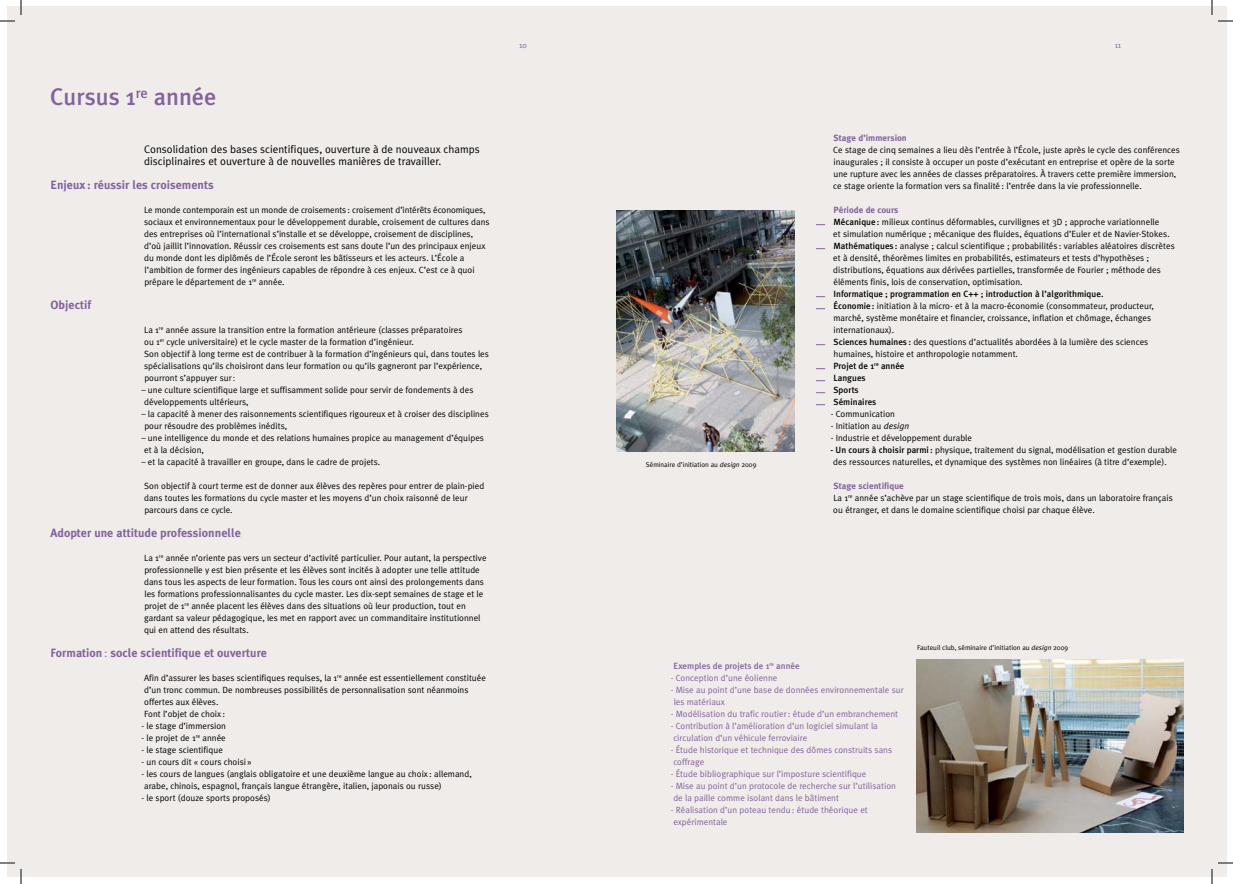
<style>
.page{position:relative;width:1233px;height:884px;background:#fff}
.page>*{position:absolute;margin:0;border:0;box-sizing:border-box;transform-origin:0 0}
.t1{font:500 24px "Meta Plus";color:#83629d}
.t2{font:700 12px "Meta Plus";color:#83629d}
.t3{font:11px/12px "Meta Plus Normal";color:#000}
.t4{font:9px/12px "Meta Plus Normal";color:#000}
.t5{font:9px/12px "Meta Plus Normal";color:#83629d}
.t6{font:500 9px/12px "Meta Plus";color:#000}
.t7{font:700 9px "Meta Plus";color:#83629d}
.t8{font:500 9px "Meta Plus";color:#83629d}
.t9{font:8px "Meta Plus Normal";color:#83629d}
.t10{font:7px "Meta Plus Normal";color:#000}
.s1{font-style:italic}
.s2{font-family:"Meta Plus";font-weight:500}
</style>
<div class="page">
<div style="left:7px;top:7px;width:1219px;height:870px;background:#efecea"></div>
<img style="left:916px;top:659px;width:267px;height:174px">
<img style="left:616px;top:210px;width:178px;height:242px">
<svg style="left:1218px;top:20px;width:15px;height:2px"></svg>
<svg style="left:1218px;top:862px;width:15px;height:2px"></svg>
<svg style="left:0;top:0;width:22px;height:22px"></svg>
<svg style="left:0;top:862px;width:22px;height:22px"></svg>
<svg style="left:1211px;top:0;width:1px;height:15px"></svg>
<svg style="left:1211px;top:869px;width:1px;height:15px"></svg>
<h1 class="t1" style="left:50px;top:83px;width:167px">Cursus 1<sup>re</sup> année</h1>
<p class="t3" style="left:144px;top:143px;width:337px">Consolidation des bases scientifiques, ouverture à de nouveaux champs disciplinaires et ouverture à de nouvelles manières de travailler.</p>
<h2 class="t2" style="left:51px;top:178px;width:165px">Enjeux : réussir les croisements</h2>
<p class="t4" style="left:144px;top:204px;width:347px">Le monde contemporain est un monde de croisements : croisement d’intérêts économiques, sociaux et environnementaux pour le développement durable, croisement de cultures dans des entreprises où l’international s’installe et se développe, croisement de disciplines, d’où jaillit l’innovation. Réussir ces croisements est sans doute l’un des principaux enjeux du monde dont les diplômés de l’École seront les bâtisseurs et les acteurs. L’École a l’ambition de former des ingénieurs capables de répondre à ces enjeux. C’est ce à quoi prépare le département de 1<sup>re</sup> année.</p>
<h2 class="t2" style="left:51px;top:298px;width:42px">Objectif</h2>
<p class="t4" style="left:144px;top:324px;width:346px">La 1<sup>re</sup> année assure la transition entre la formation antérieure (classes préparatoires<br>ou 1<sup>er</sup> cycle universitaire) et le cycle master de la formation d’ingénieur.<br>Son objectif à long terme est de contribuer à la formation d’ingénieurs qui, dans toutes les spécialisations qu’ils choisiront dans leur formation ou qu’ils gagneront par l’expérience, pourront s’appuyer sur</p>
<p class="t4" style="left:144px;top:384px;width:331px;text-indent:-3px">– une culture scientifique large et suffisamment solide pour servir de fondements à des développements ultérieurs,</p>
<p class="t4" style="left:144px;top:408px;width:346px;text-indent:-3px">– la capacité à mener des raisonnements scientifiques rigoureux et à croiser des disciplines pour résoudre des problèmes inédits,</p>
<p class="t4" style="left:144px;top:432px;width:341px;text-indent:-3px">– une intelligence du monde et des relations humaines propice au management d’équipes et à la décision,</p>
<p class="t4" style="left:141px;top:456px;width:240px">– et la capacité à travailler en groupe, dans le cadre de projets.</p>
<p class="t4" style="left:144px;top:480px;width:342px">Son objectif à court terme est de donner aux élèves des repères pour entrer de plain-pied dans toutes les formations du cycle master et les moyens d’un choix raisonné de leur parcours dans ce cycle.</p>
<h2 class="t2" style="left:50px;top:526px;width:192px">Adopter une attitude professionnelle</h2>
<p class="t4" style="left:144px;top:552px;width:344px">La 1<sup>re</sup> année n’oriente pas vers un secteur d’activité particulier. Pour autant, la perspective professionnelle y est bien présente et les élèves sont incités à adopter une telle attitude dans tous les aspects de leur formation. Tous les cours ont ainsi des prolongements dans les formations professionnalisantes du cycle master. Les dix-sept semaines de stage et le projet de 1<sup>re</sup> année placent les élèves dans des situations où leur production, tout en gardant sa valeur pédagogique, les met en rapport avec un commanditaire institutionnel qui en attend des résultats.</p>
<h2 class="t2" style="left:51px;top:646px;width:218px">Formation socle scientifique et ouverture</h2>
<p class="t4" style="left:144px;top:672px;width:343px">Afin d’assurer les bases scientifiques requises, la 1<sup>re</sup> année est essentiellement constituée d’un tronc commun. De nombreuses possibilités de personnalisation sont néanmoins offertes aux élèves.<br>Font l’objet de choix :</p>
<p class="t4" style="left:141px;top:720px;width:86px">- le stage d’immersion</p>
<p class="t4" style="left:141px;top:732px;width:86px">- le projet de 1<sup>re</sup> année</p>
<p class="t4" style="left:141px;top:744px;width:83px">- le stage scientifique</p>
<p class="t4" style="left:141px;top:756px;width:112px">- un cours dit « cours choisi »</p>
<p class="t4" style="left:141px;top:768px;width:332px">- les cours de langues (anglais obligatoire et une deuxième langue au choix : allemand, arabe, chinois, espagnol, français langue étrangère, italien, japonais ou russe)</p>
<p class="t4" style="left:141px;top:792px;width:131px">- le sport (douze sports proposés)</p>
<p class="t9" style="left:519px;top:41px;width:9px">10</p>
<p class="t9" style="left:1114px;top:41px;width:8px">11</p>
<p class="t10" style="left:646px;top:460px;width:112px">Séminaire d’initiation au <span class="s1">design</span> 2009</p>
<p class="t7" style="left:833px;top:133px;width:75px">Stage d’immersion</p>
<p class="t4" style="left:833px;top:144px;width:348px">Ce stage de cinq semaines a lieu dès l’entrée à l’École, juste après le cycle des conférences inaugurales ; il consiste à occuper un poste d’exécutant en entreprise et opère de la sorte une rupture avec les années de classes préparatoires. À travers cette première immersion, ce stage oriente la formation vers sa finalité : l’entrée dans la vie professionnelle.</p>
<p class="t7" style="left:833px;top:205px;width:66px">Période de cours</p>
<p class="t4" style="left:833px;top:216px;width:343px"><span class="s2">Mécanique :</span> milieux continus déformables, curvilignes et 3D ; approche variationnelle<br>et simulation numérique ; mécanique des fluides, équations d’Euler et de Navier-Stokes.<br><span class="s2">Mathématiques :</span> analyse ; calcul scientifique ; probabilités : variables aléatoires discrètes et à densité, théorèmes limites en probabilités, estimateurs et tests d’hypothèses ; distributions, équations aux dérivées partielles, transformée de Fourier ; méthode des éléments finis, lois de conservation, optimisation.</p>
<p class="t6" style="left:833px;top:288px;width:271px">Informatique ; programmation en C++ ; introduction à l’algorithmique.</p>
<p class="t4" style="left:833px;top:300px;width:322px"><span class="s2">Économie :</span> initiation à la micro- et à la macro-économie (consommateur, producteur, marché, système monétaire et financier, croissance, inflation et chômage, échanges internationaux).<br><span class="s2">Sciences humaines :</span> des questions d’actualités abordées à la lumière des sciences humaines, histoire et anthropologie notamment.</p>
<p class="t6" style="left:833px;top:360px;width:73px">Projet de 1<sup>re</sup> année<br>Langues<br>Sports<br>Séminaires</p>
<p class="t4" style="left:830px;top:408px;width:66px">- Communication</p>
<p class="t4" style="left:830px;top:420px;width:80px">- Initiation au <span class="s1">design</span></p>
<p class="t4" style="left:830px;top:432px;width:143px">- Industrie et développement durable</p>
<p class="t4" style="left:833px;top:444px;width:345px;text-indent:-3px"><span class="s2">- Un cours à choisir parmi:</span> physique, traitement du signal, modélisation et gestion durable des ressources naturelles, et dynamique des systèmes non linéaires (à titre d’exemple).</p>
<p class="t7" style="left:833px;top:481px;width:72px">Stage scientifique</p>
<p class="t4" style="left:833px;top:492px;width:341px">La 1<sup>re</sup> année s’achève par un stage scientifique de trois mois, dans un laboratoire français ou étranger, et dans le domaine scientifique choisi par chaque élève.</p>
<p class="t10" style="left:917px;top:643px;width:153px">Fauteuil club, séminaire d’initiation au <span class="s1">design</span> 2009</p>
<p class="t8" style="left:673px;top:661px;width:128px">Exemples de projets de 1<sup>re</sup> année</p>
<p class="t5" style="left:670px;top:672px;width:108px">- Conception d’une éolienne</p>
<p class="t5" style="left:673px;top:684px;width:231px;text-indent:-3px">- Mise au point d’une base de données environnementale sur les matériaux</p>
<p class="t5" style="left:670px;top:708px;width:229px">- Modélisation du trafic routier: étude d’un embranchement</p>
<p class="t5" style="left:670px;top:720px;width:209px">- Contribution à l’amélioration d’un logiciel simulant la circulation d’un véhicule ferroviaire</p>
<p class="t5" style="left:670px;top:744px;width:223px">- Étude historique et technique des dômes construits sans coffrage</p>
<p class="t5" style="left:670px;top:768px;width:197px">- Étude bibliographique sur l’imposture scientifique</p>
<p class="t5" style="left:670px;top:780px;width:227px">- Mise au point d’un protocole de recherche sur l’utilisation de la paille comme isolant dans le bâtiment</p>
<p class="t5" style="left:670px;top:804px;width:199px">- Réalisation d’un poteau tendu: étude théorique et expérimentale</p>
</div>
